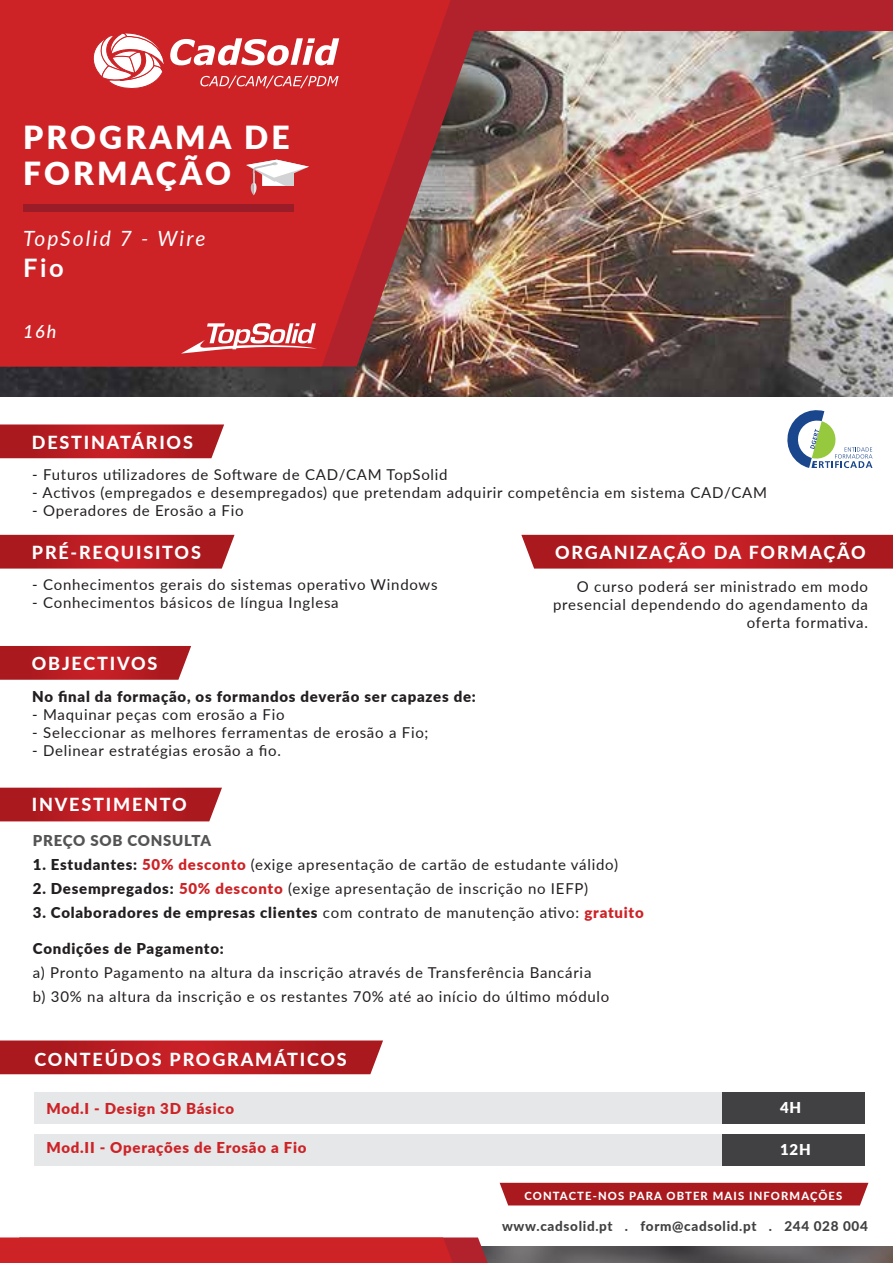
<style>
.page{position:relative;width:893px;height:1263px;background:#fff}
.page>*{position:absolute;margin:0;border:0;box-sizing:border-box;transform-origin:0 0}
.t1{font:900 31.8px/36px "Lato";letter-spacing:.1em;color:#fff}
.t2{font:700 25.5px "Lato";color:#fff}
.t3{font:italic 21px "Lato";letter-spacing:.1em;color:#fff}
.t4{font:800 18px "Lato";letter-spacing:.1em;color:#fff}
.t5{font:italic 500 18px "Lato";color:#fff}
.t6{font:15px/18px "Lato";letter-spacing:.05em;color:#231f20}
.t7{font:900 15px "Lato";letter-spacing:.05em;color:#231f20}
.t8{font:900 15px "Lato";letter-spacing:.05em;color:#cd2327}
.t9{font:900 15px "Lato";letter-spacing:.05em;color:#545454}
.t10{font:900 15px "Lato";color:#fff}
.t11{font:800 13.5px "Lato";letter-spacing:.05em;color:#414042}
.t12{font:800 11.25px "Lato";letter-spacing:.1em;color:#fff}
.s1{font-weight:900}
.s2{font-weight:900;color:#cd2327}
.s3{font-weight:400}
.s4{color:#cd2327}
</style>
<div class="page">
<div style="left:0;top:0;width:893px;height:366px;background:#b2222d"></div>
<img style="left:0;top:31px;width:893px;height:366px">
<div style="left:500px;top:1183px;width:368px;height:22px;background:#a9191d"></div>
<svg style="left:0;top:424px;width:224px;height:34px;background:#b8252a"></svg>
<svg style="left:0;top:646px;width:191px;height:34px;background:#b8252a"></svg>
<svg style="left:0;top:788px;width:222px;height:33px;background:#b82227"></svg>
<svg style="left:0;top:535px;width:235px;height:34px;background:#b8252a"></svg>
<img style="left:451px;top:31px;width:34px;height:335px">
<svg style="left:0;top:0;width:451px;height:366px;background:#c3292c"></svg>
<svg style="left:84px;top:32px;width:255px;height:68px;background:#da5f62"></svg>
<svg style="left:181px;top:323px;width:136px;height:31px;background:#dd696c"></svg>
<svg style="left:787px;top:410px;width:85px;height:58px"></svg>
<svg style="left:488px;top:1246px;width:405px;height:17px;background:#5e5b5c"></svg>
<svg style="left:0;top:1237px;width:488px;height:26px;background:#cb262b"></svg>
<svg style="left:246px;top:160px;width:63px;height:35px;background:#db8284"></svg>
<svg style="left:0;top:1040px;width:383px;height:34px;background:#b82328"></svg>
<div style="left:35px;top:1092px;width:830px;height:31px;background:#e6e7e8"></div>
<div style="left:722px;top:1092px;width:143px;height:31px;background:#414042"></div>
<div style="left:35px;top:1134px;width:830px;height:31px;background:#e6e7e8"></div>
<div style="left:722px;top:1134px;width:143px;height:31px;background:#414042"></div>
<div style="left:23px;top:204px;width:271px;height:8px;background:#9a1c28"></div>
<svg style="left:521px;top:535px;width:372px;height:34px;background:#b82328"></svg>
<h1 class="t1" style="left:23px;top:118px;width:268px">PROGRAMA DE<br>FORMAÇÃO</h1>
<h3 class="t3" style="left:23px;top:224px;width:184px">TopSolid 7 - Wire</h3>
<h2 class="t2" style="left:23px;top:249px;width:42px">Fio</h2>
<p class="t5" style="left:23px;top:319px;width:35px">16h</p>
<p class="t4" style="left:32px;top:429px;width:163px">DESTINATÁRIOS</p>
<p class="t6" style="left:32px;top:465px;width:417px">- Futuros utilizadores de Software de CAD/CAM TopSolid</p>
<p class="t6" style="left:32px;top:483px;width:736px">- Activos (empregados e desempregados) que pretendam adquirir competência em sistema CAD/CAM</p>
<p class="t6" style="left:32px;top:501px;width:213px">- Operadores de Erosão a Fio</p>
<p class="t4" style="left:32px;top:539px;width:171px">PRÉ-REQUISITOS</p>
<p class="t6" style="left:32px;top:575px;width:407px">- Conhecimentos gerais do sistemas operativo Windows</p>
<p class="t6" style="left:32px;top:593px;width:308px">- Conhecimentos básicos de língua Inglesa</p>
<p class="t4" style="left:555px;top:539px;width:312px">ORGANIZAÇÃO DA FORMAÇÃO</p>
<p class="t6" style="left:553px;top:576px;width:316px;text-align:right">O curso poderá ser ministrado em modo presencial dependendo do agendamento da oferta formativa.</p>
<p class="t4" style="left:32px;top:650px;width:127px">OBJECTIVOS</p>
<p class="t7" style="left:32px;top:685px;width:445px">No final da formação, os formandos deverão ser capazes de:</p>
<p class="t6" style="left:32px;top:705px;width:254px">- Maquinar peças com erosão a Fio</p>
<p class="t6" style="left:32px;top:723px;width:398px">- Seleccionar as melhores ferramentas de erosão a Fio;</p>
<p class="t6" style="left:32px;top:741px;width:250px">- Delinear estratégias erosão a fio.</p>
<p class="t4" style="left:32px;top:791px;width:156px">INVESTIMENTO</p>
<p class="t9" style="left:33px;top:829px;width:180px">PREÇO SOB CONSULTA</p>
<p class="t6" style="left:33px;top:855px;width:587px"><span class="s1">1. Estudantes:</span> <span class="s2">50% desconto</span> (exige apresentação de cartão de estudante válido)</p>
<p class="t6" style="left:33px;top:879px;width:557px"><span class="s1">2. Desempregados:</span> <span class="s2">50% desconto</span> (exige apresentação de inscrição no IEFP)</p>
<p class="t7" style="left:33px;top:901px;width:612px">3. Colaboradores de empresas clientes <span class="s3">com contrato de manutenção ativo:</span> <span class="s4">gratuito</span></p>
<p class="t7" style="left:33px;top:937px;width:192px">Condições de Pagamento:</p>
<p class="t6" style="left:33px;top:960px;width:578px;line-height:24px">a) Pronto Pagamento na altura da inscrição através de Transferência Bancária<br>b) 30% na altura da inscrição e os restantes 70% até ao início do último módulo</p>
<p class="t4" style="left:34px;top:1046px;width:314px">CONTEÚDOS PROGRAMÁTICOS</p>
<p class="t8" style="left:47px;top:1097px;width:189px">Mod.I - Design 3D Básico</p>
<p class="t8" style="left:47px;top:1136px;width:262px">Mod.II - Operações de Erosão a Fio</p>
<p class="t10" style="left:780px;top:1096px;width:23px">4H</p>
<p class="t10" style="left:780px;top:1138px;width:32px">12H</p>
<p class="t12" style="left:524px;top:1187px;width:319px">CONTACTE-NOS PARA OBTER MAIS INFORMAÇÕES</p>
<p class="t11" style="left:502px;top:1216px;width:367px">www.cadsolid.pt . form@cadsolid.pt . 244 028 004</p>
</div>
